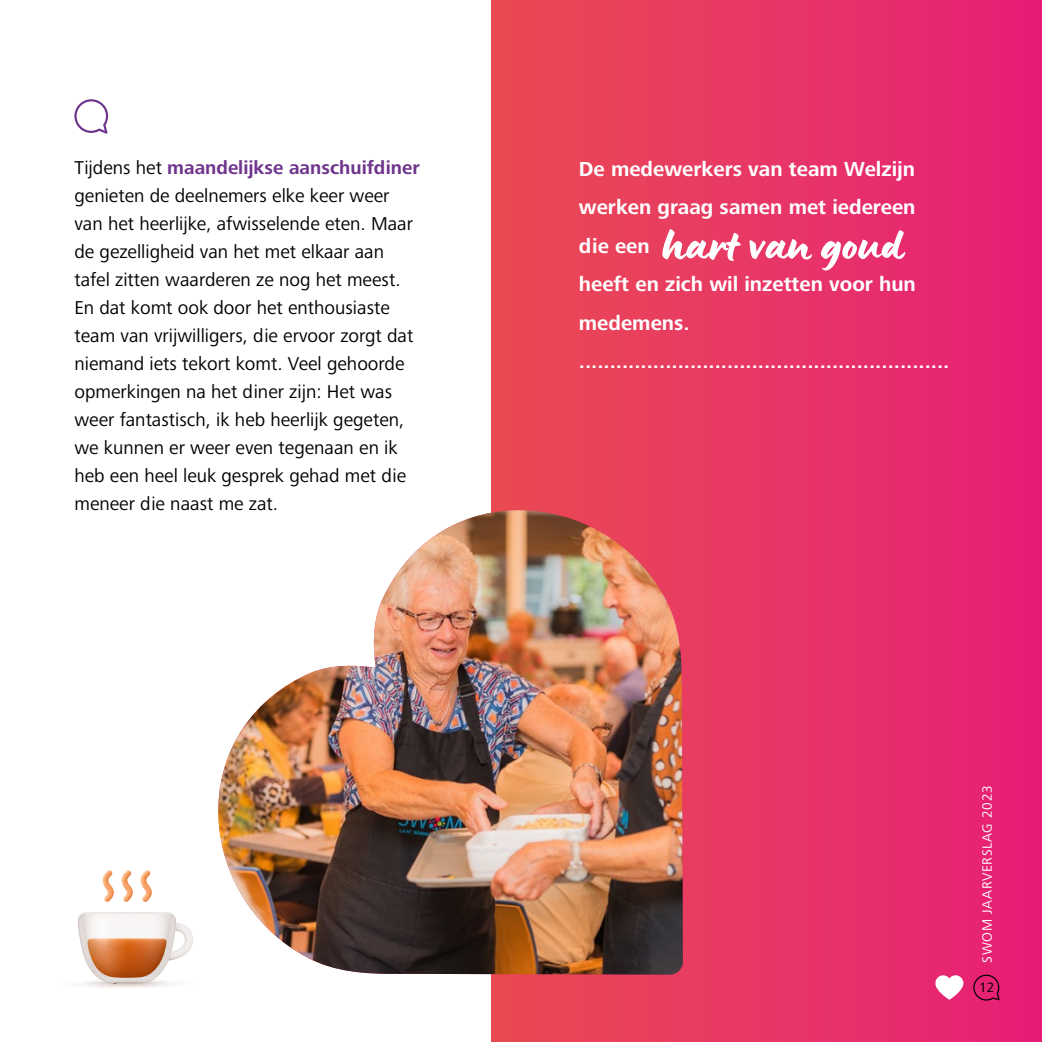
<style>
.page{position:relative;width:1042px;height:1042px;background:#fff}
.page>*{position:absolute;margin:0;border:0;box-sizing:border-box;transform-origin:0 0}
.t1{font:52.5px "Lumios Brush";color:#fff}
.t2{font:700 21px/38.5px "Frutiger Next";color:#fff;text-align:justify}
.t3{font:19.25px/28px "Frutiger Next";color:#000}
.t4{font:14px "Frutiger Next";letter-spacing:.05em;color:#fff}
.t5{font:14px "Frutiger Next";color:#000}
.s1{font-weight:700;color:#6f358c}
</style>
<div class="page">
<img style="left:176px;top:923px;width:17px;height:36px">
<img style="left:102px;top:870px;width:12px;height:32px">
<img style="left:121px;top:870px;width:12px;height:32px">
<img style="left:140px;top:870px;width:12px;height:32px">
<img style="left:78px;top:912px;width:98px;height:52px">
<img style="left:87px;top:938px;width:80px;height:39px">
<svg style="left:83px;top:977px;width:89px;height:11px"></svg>
<img style="left:168px;top:922px;width:8px;height:38px">
<div style="left:491px;top:0;width:551px;height:1042px;background:linear-gradient(to right,#e94c52,#e71f78)"></div>
<img style="left:218px;top:510px;width:465px;height:464px">
<svg style="left:935px;top:975px;width:28px;height:25px"></svg>
<svg style="left:973px;top:974px;width:27px;height:26px"></svg>
<svg style="left:74px;top:99px;width:34px;height:35px"></svg>
<p class="t3" style="left:74px;top:154px;width:347px">Tijdens het <span class="s1">maandelijkse aanschuifdiner </span>genieten de deelnemers elke keer weer van het heerlijke, afwisselende eten. Maar de gezelligheid van het met elkaar aan tafel zitten waarderen ze nog het meest.<br>En dat komt ook door het enthousiaste team van vrijwilligers, die ervoor zorgt dat niemand iets tekort komt. Veel gehoorde opmerkingen na het diner zijn: Het was weer fantastisch, ik heb heerlijk gegeten, we kunnen er weer even tegenaan en ik heb een heel leuk gesprek gehad met die meneer die naast me zat.</p>
<p class="t2" style="left:579px;top:149px;width:338px">De medewerkers van team Welzijn werken graag samen met iedereen die een</p>
<h1 class="t1" style="left:662px;top:207px;width:242px">hart van goud</h1>
<p class="t2" style="left:579px;top:265px;width:372px;text-align:left">heeft en zich wil inzetten voor hun medemens. ............................................................</p>
<p class="t4" style="left:979px;top:962px;width:179px;rotate:-90deg">SWOM JAARVERSLAG 2023</p>
<p class="t5" style="left:979px;top:979px;width:17px">12</p>
</div>
